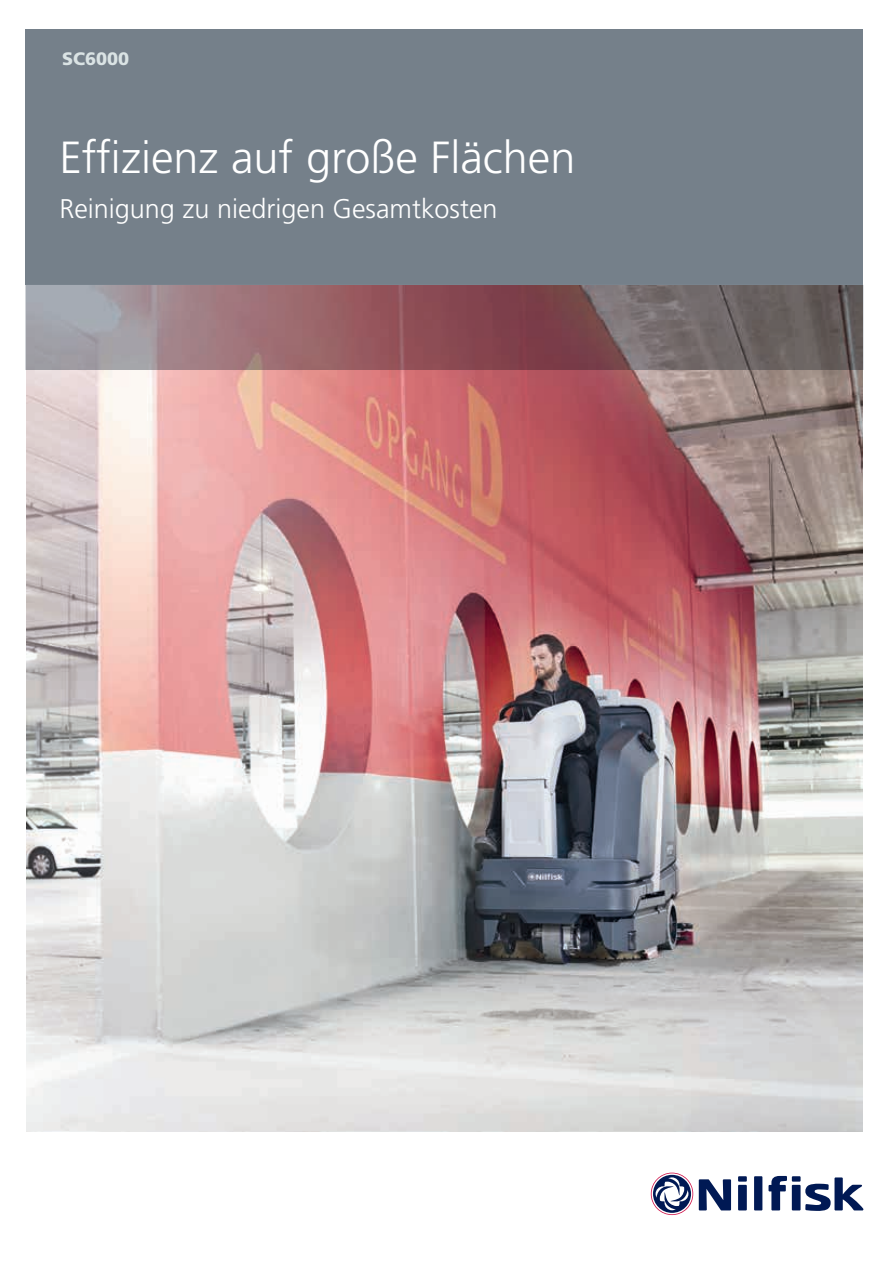
<style>
.page{position:relative;width:893px;height:1263px;background:#fff}
.page>*{position:absolute;margin:0;border:0;box-sizing:border-box;transform-origin:0 0}
.t1{font:300 45px "Frutiger LT Std";color:#fff}
.t2{font:300 27px "Frutiger LT Std";color:#fff}
.t3{font:900 18px "Frutiger LT Std";color:#dae3e4}
</style>
<div class="page">
<img style="left:26px;top:370px;width:837px;height:761px">
<div style="left:26px;top:30px;width:837px;height:255px;background:#75808a"></div>
<svg style="left:26px;top:285px;width:837px;height:85px;background:#88696e"></svg>
<div style="left:754px;top:1176px;width:8px;height:34px;background:#001954"></div>
<svg style="left:699px;top:1179px;width:32px;height:31px"></svg>
<div style="left:738px;top:1185px;width:9px;height:25px;background:#001954"></div>
<div style="left:792px;top:1185px;width:8px;height:25px;background:#001954"></div>
<div style="left:738px;top:1176px;width:9px;height:5px;background:#001954"></div>
<div style="left:792px;top:1176px;width:9px;height:5px;background:#001954"></div>
<svg style="left:768px;top:1176px;width:19px;height:34px"></svg>
<svg style="left:805px;top:1177px;width:58px;height:34px"></svg>
<svg style="left:651px;top:1172px;width:42px;height:43px"></svg>
<p class="t3" style="left:62px;top:48px;width:69px">SC6000</p>
<h1 class="t1" style="left:59px;top:132px;width:517px">Effizienz auf große Flächen</h1>
<p class="t2" style="left:59px;top:193px;width:440px">Reinigung zu niedrigen Gesamtkosten</p>
</div>
